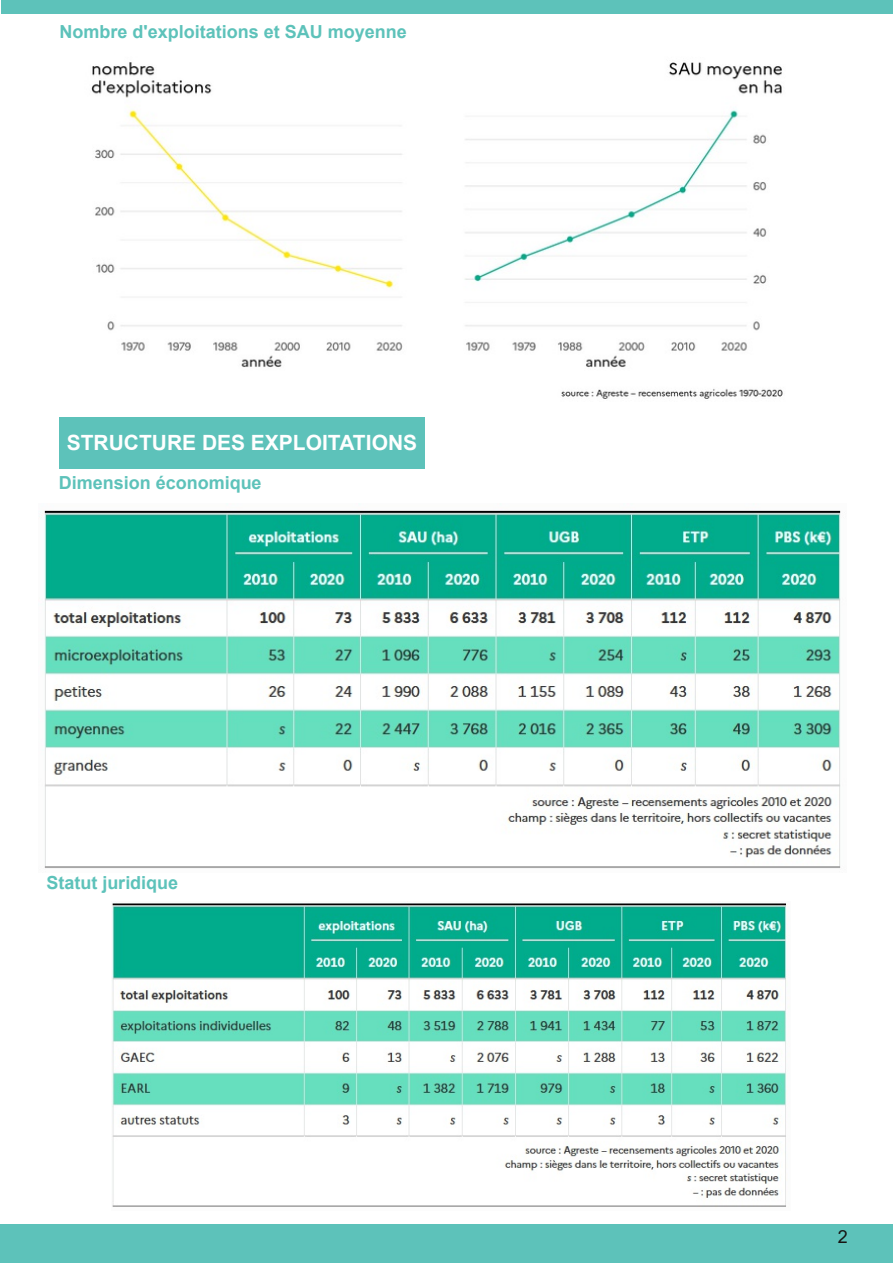
<style>
.page{position:relative;width:893px;height:1263px;background:#fff}
.page>*{position:absolute;margin:0;border:0;box-sizing:border-box;transform-origin:0 0}
.t1{font:700 21px "Arial";color:#fff}
.t2{font:700 18px "Arial";color:#5dc2ba}
.t3{font:18px "Arial";color:#171513}
</style>
<div class="page">
<div style="left:0;top:1224px;width:893px;height:39px;background:#5dc2ba"></div>
<div style="left:2px;top:0;width:891px;height:13px;background:#5dc2ba"></div>
<img style="left:91px;top:62px;width:692px;height:337px">
<div style="left:60px;top:418px;width:365px;height:51px;background:#5dc2ba"></div>
<img style="left:44px;top:503px;width:797px;height:365px">
<img style="left:112px;top:903px;width:675px;height:304px">
<p class="t2" style="left:60px;top:22px;width:349px">Nombre d'exploitations et SAU moyenne</p>
<p class="t1" style="left:67px;top:431px;width:352px">STRUCTURE DES EXPLOITATIONS</p>
<p class="t2" style="left:59px;top:472px;width:204px">Dimension économique</p>
<p class="t2" style="left:46px;top:872px;width:133px">Statut juridique</p>
<p class="t3" style="left:838px;top:1227px;width:12px">2</p>
</div>
